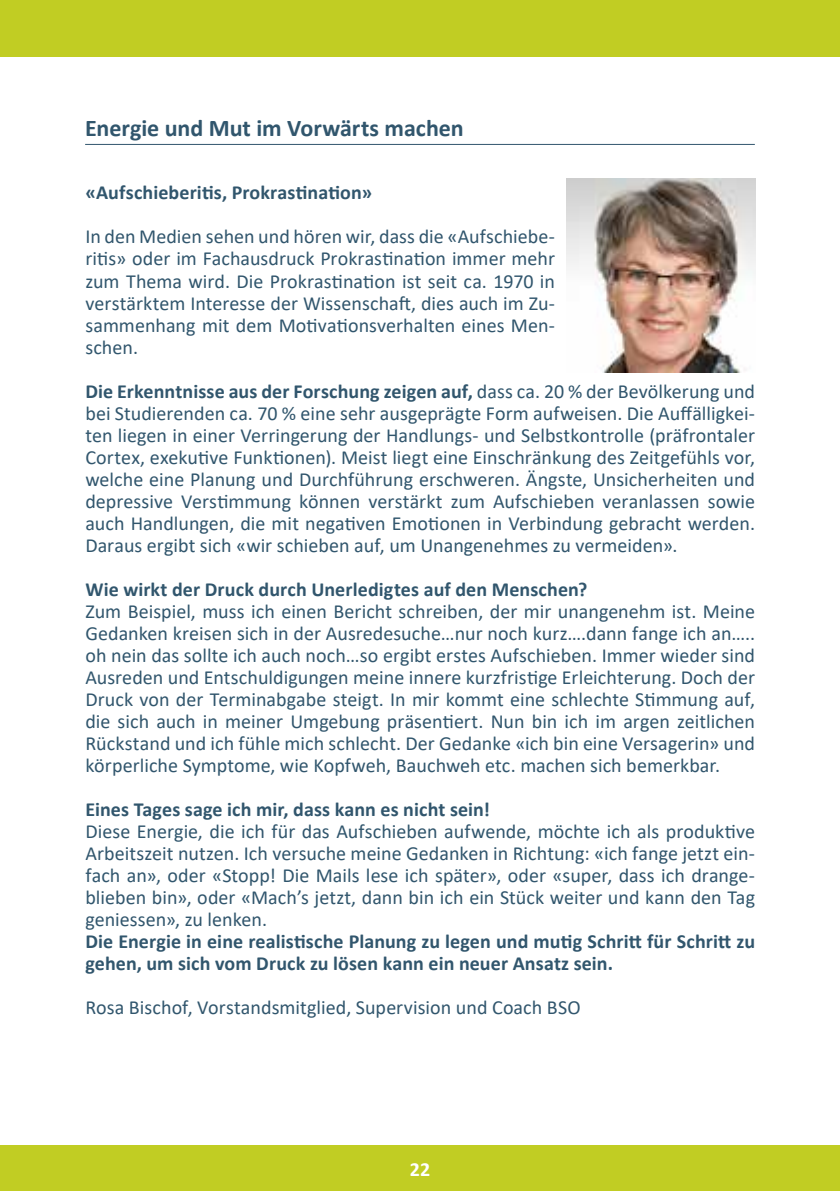
<style>
.page{position:relative;width:840px;height:1191px;background:#fff}
.page>*{position:absolute;margin:0;border:0;box-sizing:border-box;transform-origin:0 0}
.t1{font:700 24px "Calibri";color:#31566d}
.t2{font:20px/22px "Calibri";color:#31566d;text-align:justify}
.t3{font:700 20px/22px "Calibri";letter-spacing:.005em;color:#31566d}
.t4{font:700 20px "Calibri";color:#fff}
.s1{font-weight:700}
</style>
<div class="page">
<div style="left:0;top:0;width:839px;height:57px;background:#c1cd23"></div>
<div style="left:0;top:1145px;width:839px;height:46px;background:#c1cd23"></div>
<hr style="left:85px;top:144px;width:669px;height:1px;background:#31566d">
<img style="left:566px;top:178px;width:189px;height:194px">
<p class="t1" style="left:85px;top:111px;width:380px">Energie und Mut im Vorwärts machen</p>
<p class="t3" style="left:85px;top:181px;width:288px">«Aufschieberitis, Prokrastination»</p>
<p class="t2" style="left:85px;top:225px;width:471px">In den Medien sehen und hören wir, dass die «Aufschiebe&shy;ritis» oder im Fachausdruck Prokrastination immer mehr zum Thema wird. Die Prokrastination ist seit ca. 1970 in verstärktem Interesse der Wissenschaft, dies auch im Zu&shy;sammenhang mit dem Motivationsverhalten eines Men&shy;schen.</p>
<p class="t2" style="left:85px;top:379px;width:671px"><span class="s1">Die Erkenntnisse aus der Forschung zeigen auf,</span> dass ca. 20 % der Bevölkerung und bei Studierenden ca. 70 % eine sehr ausgeprägte Form aufweisen. Die Auffälligkei&shy;ten liegen in einer Verringerung der Handlungs- und Selbstkontrolle (präfrontaler Cortex, exekutive Funktionen). Meist liegt eine Einschränkung des Zeitgefühls vor, welche eine Planung und Durchführung erschweren. Ängste, Unsicherheiten und depressive Verstimmung können verstärkt zum Aufschieben veranlassen sowie auch Handlungen, die mit negativen Emotionen in Verbindung gebracht werden.<br>Daraus ergibt sich «wir schieben auf, um Unangenehmes zu vermeiden».</p>
<p class="t3" style="left:85px;top:577px;width:503px">Wie wirkt der Druck durch Unerledigtes auf den Menschen?</p>
<p class="t2" style="left:85px;top:599px;width:671px">Zum Beispiel, muss ich einen Bericht schreiben, der mir unangenehm ist. Meine Gedanken kreisen sich in der Ausredesuche…nur noch kurz….dann fange ich an….. oh nein das sollte ich auch noch…so ergibt erstes Aufschieben. Immer wieder sind Ausreden und Entschuldigungen meine innere kurzfristige Erleichterung. Doch der Druck von der Terminabgabe steigt. In mir kommt eine schlechte Stimmung auf, die sich auch in meiner Umgebung präsentiert. Nun bin ich im argen zeitlichen Rückstand und ich fühle mich schlecht. Der Gedanke «ich bin eine Versagerin» und körperliche Symptome, wie Kopfweh, Bauchweh etc. machen sich bemerkbar.</p>
<p class="t3" style="left:85px;top:797px;width:406px">Eines Tages sage ich mir, dass kann es nicht sein!</p>
<p class="t2" style="left:85px;top:819px;width:671px">Diese Energie, die ich für das Aufschieben aufwende, möchte ich als produktive Arbeitszeit nutzen. Ich versuche meine Gedanken in Richtung: «ich fange jetzt ein&shy;fach an», oder «Stopp! Die Mails lese ich später», oder «super, dass ich drange&shy;blieben bin», oder «Mach’s jetzt, dann bin ich ein Stück weiter und kann den Tag geniessen», zu lenken.</p>
<p class="t3" style="left:85px;top:929px;width:670px">Die Energie in eine realistische Planung zu legen und mutig Schritt für Schritt zu gehen, um sich vom Druck zu lösen kann ein neuer Ansatz sein.</p>
<p class="t2" style="left:85px;top:995px;width:496px">Rosa Bischof, Vorstandsmitglied, Supervision und Coach BSO</p>
<p class="t4" style="left:409px;top:1155px;width:22px">22</p>
</div>
